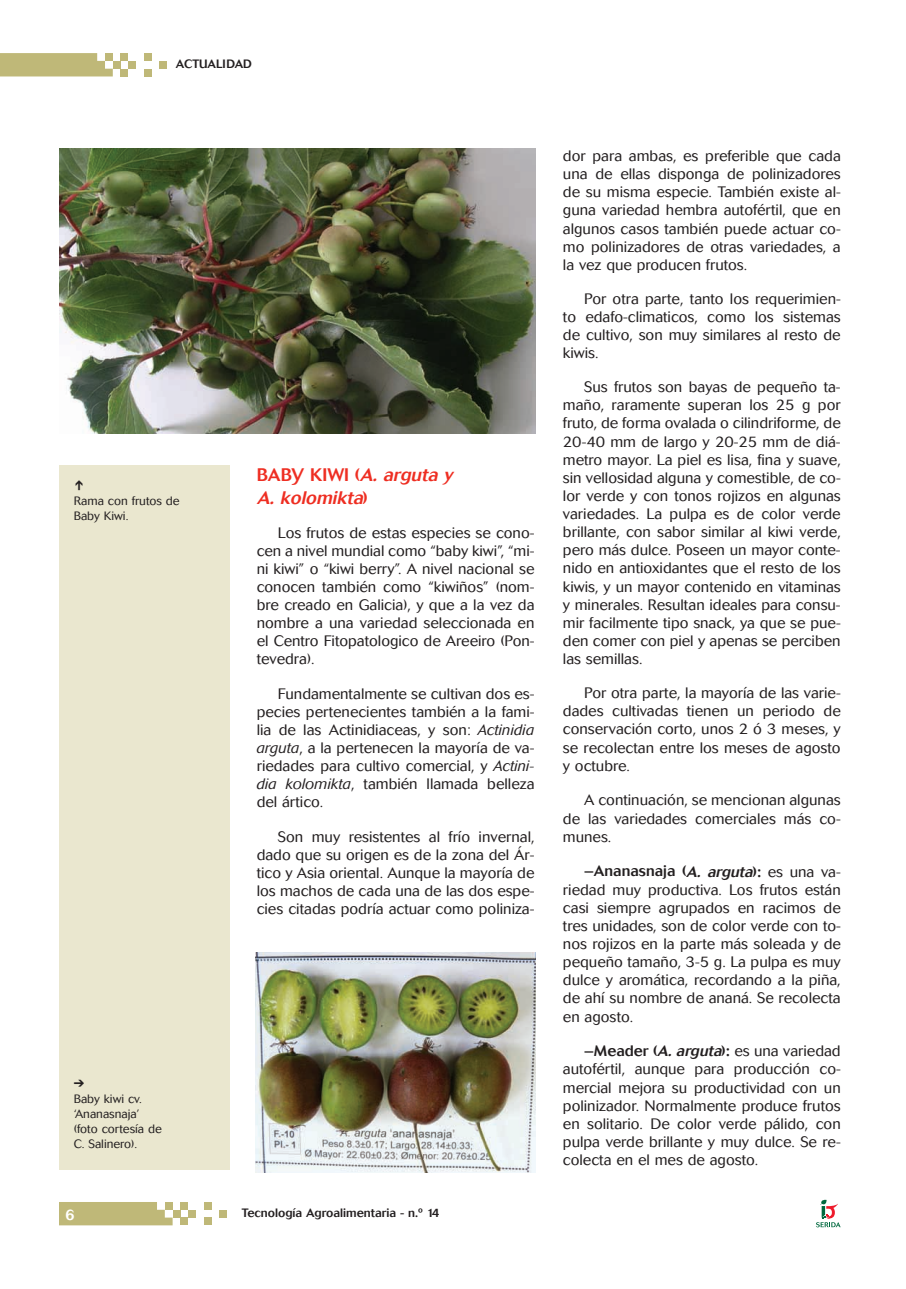
<style>
.page{position:relative;width:906px;height:1289px;background:#fff}
.page>*{position:absolute;margin:0;border:0;box-sizing:border-box;transform-origin:0 0}
.t1{font:italic 500 18px/22.5px "Cosmos";color:#ee2e22}
.t2{font:300 15px/18.1px "Cosmos";color:#231f20;text-align:justify}
.t3{font:500 15px "Cosmos";color:#fff}
.t4{font:300 12px/15px "Cosmos";color:#231f20}
.t5{font:500 12px "Cosmos";color:#231f20}
.s1{font-style:normal}
.s2{font-style:italic}
.s3{font-weight:500}
.s4{font-weight:500;font-style:italic}
</style>
<div class="page">
<div style="left:160px;top:61px;width:7px;height:8px;background:#bfb878"></div>
<div style="left:128px;top:61px;width:8px;height:8px;background:#bfb878"></div>
<div style="left:121px;top:53px;width:7px;height:8px;background:#bfb878"></div>
<div style="left:121px;top:69px;width:7px;height:7px;background:#bfb878"></div>
<div style="left:113px;top:61px;width:8px;height:8px;background:#bfb878"></div>
<div style="left:144px;top:53px;width:8px;height:8px;background:#bfb878"></div>
<div style="left:144px;top:69px;width:8px;height:7px;background:#bfb878"></div>
<svg style="left:0;top:53px;width:113px;height:23px;background:#c2bb7e"></svg>
<div style="left:219px;top:1209px;width:8px;height:8px;background:#bfb878"></div>
<div style="left:188px;top:1209px;width:8px;height:8px;background:#bfb878"></div>
<div style="left:180px;top:1201px;width:8px;height:8px;background:#bfb878"></div>
<div style="left:180px;top:1217px;width:8px;height:8px;background:#bfb878"></div>
<div style="left:173px;top:1209px;width:7px;height:8px;background:#bfb878"></div>
<div style="left:204px;top:1201px;width:8px;height:8px;background:#bfb878"></div>
<div style="left:204px;top:1217px;width:8px;height:8px;background:#bfb878"></div>
<div style="left:60px;top:1202px;width:113px;height:23px;background:#bfb878"></div>
<svg style="left:816px;top:1199px;width:24px;height:28px"></svg>
<div style="left:60px;top:465px;width:170px;height:704px;background:#eae7cf"></div>
<img style="left:60px;top:149px;width:476px;height:285px">
<img style="left:255px;top:952px;width:281px;height:220px">
<p class="t5" style="left:176px;top:59px;width:78px">ACTUALIDAD</p>
<p class="t4" style="left:74px;top:494px;width:107px">Rama con frutos de<br>Baby Kiwi.</p>
<p class="t4" style="left:74px;top:1091px;width:89px">Baby kiwi cv. ‘Ananasnaja’ (foto cortesía de<br>C. Salinero).</p>
<p class="t1" style="left:257px;top:465px;width:197px"><span class="s1">BABY KIWI (</span>A. arguta y<br>A. kolomikta<span class="s1">)</span></p>
<p class="t2" style="left:257px;top:525px;width:279px;text-indent:21px">Los frutos de estas especies se cono&shy;cen a nivel mundial como “baby kiwi”, “mi&shy;ni kiwi” o “kiwi berry”. A nivel nacional se conocen también como “kiwiños” (nom&shy;bre creado en Galicia), y que a la vez da nombre a una variedad seleccionada en el Centro Fitopatologico de Areeiro (Pon&shy;tevedra).</p>
<p class="t2" style="left:257px;top:685px;width:279px;text-indent:21px">Fundamentalmente se cultivan dos es&shy;pecies pertenecientes también a la fami&shy;lia de las Actinidiaceas, y son: <span class="s2">Actinidia arguta</span>, a la pertenecen la mayoría de va&shy;riedades para cultivo comercial, y <span class="s2">Actini&shy;dia kolomikta</span>, también llamada belleza del ártico.</p>
<p class="t2" style="left:257px;top:828px;width:279px;text-indent:21px">Son muy resistentes al frío invernal, dado que su origen es de la zona del Ár&shy;tico y Asia oriental. Aunque la mayoría de los machos de cada una de las dos espe&shy;cies citadas podría actuar como poliniza-</p>
<p class="t3" style="left:65px;top:1208px;width:11px">6</p>
<p class="t5" style="left:242px;top:1208px;width:199px">Tecnología Agroalimentaria - n.º 14</p>
<p class="t2" style="left:563px;top:148px;width:279px">dor para ambas, es preferible que cada una de ellas disponga de polinizadores de su misma especie. También existe al&shy;guna variedad hembra autofértil, que en algunos casos también puede actuar co&shy;mo polinizadores de otras variedades, a la vez que producen frutos.</p>
<p class="t2" style="left:563px;top:290px;width:279px;text-indent:21px">Por otra parte, tanto los requerimien&shy;to edafo-climaticos, como los sistemas de cultivo, son muy similares al resto de kiwis.</p>
<p class="t2" style="left:563px;top:379px;width:279px;text-indent:21px">Sus frutos son bayas de pequeño ta&shy;maño, raramente superan los 25 g por fruto, de forma ovalada o cilindriforme, de 20-40 mm de largo y 20-25 mm de diá&shy;metro mayor. La piel es lisa, fina y suave, sin vellosidad alguna y comestible, de co&shy;lor verde y con tonos rojizos en algunas variedades. La pulpa es de color verde brillante, con sabor similar al kiwi verde, pero más dulce. Poseen un mayor conte&shy;nido en antioxidantes que el resto de los kiwis, y un mayor contenido en vitaminas y minerales. Resultan ideales para consu&shy;mir facilmente tipo snack, ya que se pue&shy;den comer con piel y apenas se perciben las semillas.</p>
<p class="t2" style="left:563px;top:685px;width:279px;text-indent:21px">Por otra parte, la mayoría de las varie&shy;dades cultivadas tienen un periodo de conservación corto, unos 2 ó 3 meses, y se recolectan entre los meses de agosto y octubre.</p>
<p class="t2" style="left:563px;top:792px;width:279px;text-indent:21px">A continuación, se mencionan algunas de las variedades comerciales más co&shy;munes.</p>
<p class="t2" style="left:563px;top:863px;width:279px;text-indent:21px"><span class="s3">–Ananasnaja (</span><span class="s4">A. arguta</span><span class="s3">):</span> es una va&shy;riedad muy productiva. Los frutos están casi siempre agrupados en racimos de tres unidades, son de color verde con to&shy;nos rojizos en la parte más soleada y de pequeño tamaño, 3-5 g. La pulpa es muy dulce y aromática, recordando a la piña, de ahí su nombre de ananá. Se recolecta en agosto.</p>
<p class="t2" style="left:563px;top:1043px;width:279px;text-indent:21px"><span class="s3">–Meader (</span><span class="s4">A. arguta</span><span class="s3">):</span> es una variedad autofértil, aunque para producción co&shy;mercial mejora su productividad con un polinizador. Normalmente produce frutos en solitario. De color verde pálido, con pulpa verde brillante y muy dulce. Se re&shy;colecta en el mes de agosto.</p>
</div>
